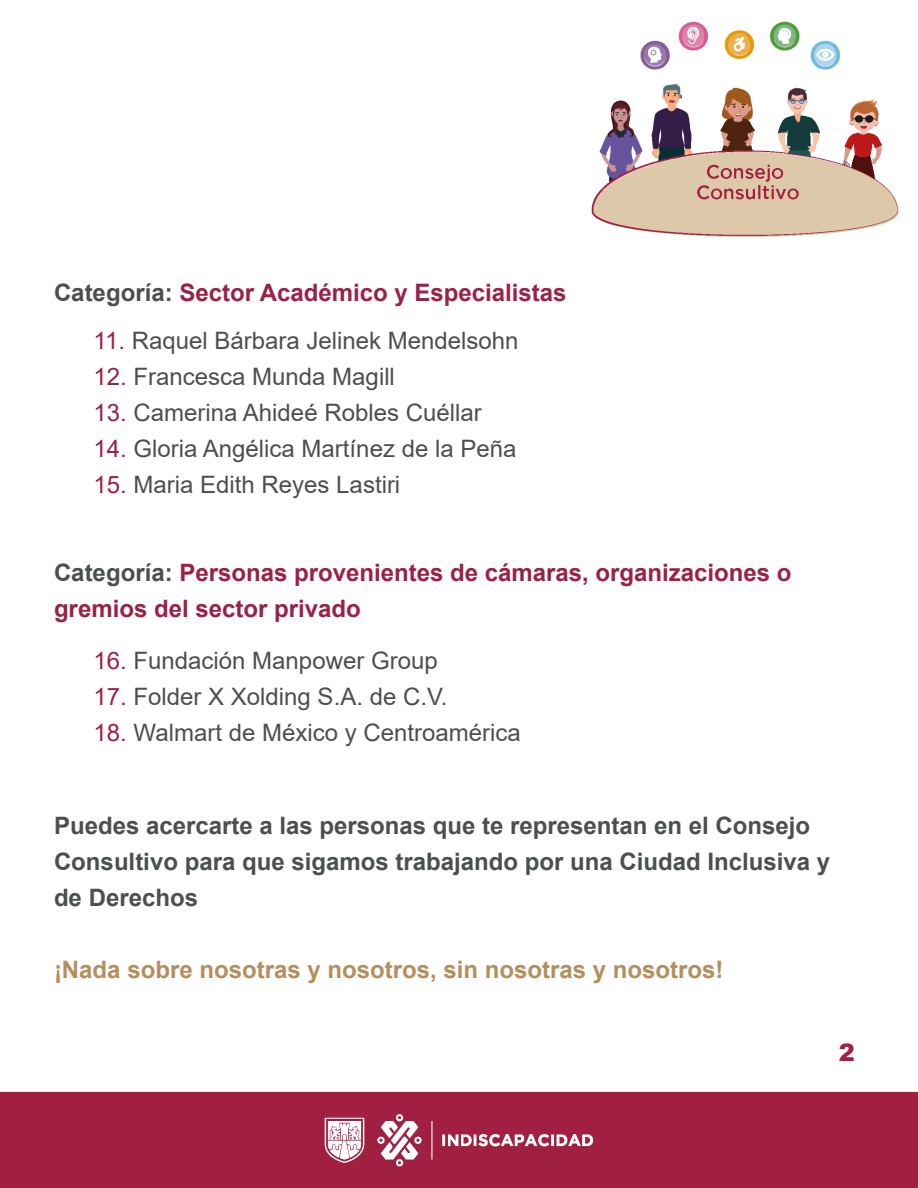
<style>
.page{position:relative;width:918px;height:1188px;background:#fff}
.page>*{position:absolute;margin:0;border:0;box-sizing:border-box;transform-origin:0 0}
.t1{font:24px "Arial";color:#4c4f50}
.t2{font:700 24px/36px "Arial";color:#4c4f50}
.t3{font:700 24px/36px "Arial";color:#9c2146}
.t4{font:700 24px "Arial";color:#b48f5d}
.t5{font:900 24px "Arial";color:#a11f41}
.s1{color:#4c4f50}
.s2{color:#9c2146}
</style>
<div class="page">
<img style="left:591px;top:21px;width:308px;height:216px">
<div style="left:0;top:1091px;width:918px;height:97px;background:#a11f41"></div>
<h2 class="t3" style="left:54px;top:275px;width:514px"><span class="s1">Categoría:</span> Sector Académico y Especialistas</h2>
<p class="t1" style="left:94px;top:324px;width:427px"><span class="s2">11.</span> Raquel Bárbara Jelinek Mendelsohn</p>
<p class="t1" style="left:94px;top:360px;width:303px"><span class="s2">12.</span> Francesca Munda Magill</p>
<p class="t1" style="left:94px;top:396px;width:390px"><span class="s2">13.</span> Camerina Ahideé Robles Cuéllar</p>
<p class="t1" style="left:94px;top:432px;width:424px"><span class="s2">14.</span> Gloria Angélica Martínez de la Peña</p>
<p class="t1" style="left:94px;top:468px;width:308px"><span class="s2">15.</span> Maria Edith Reyes Lastiri</p>
<h2 class="t3" style="left:54px;top:555px;width:739px"><span class="s1">Categoría:</span> Personas provenientes de cámaras, organizaciones o gremios del sector privado</h2>
<p class="t1" style="left:94px;top:644px;width:346px"><span class="s2">16.</span> Fundación Manpower Group</p>
<p class="t1" style="left:94px;top:680px;width:355px"><span class="s2">17.</span> Folder X Xolding S.A. de C.V.</p>
<p class="t1" style="left:94px;top:716px;width:429px"><span class="s2">18.</span> Walmart de México y Centroamérica</p>
<p class="t2" style="left:54px;top:808px;width:778px">Puedes acercarte a las personas que te representan en el Consejo<br>Consultivo para que sigamos trabajando por una Ciudad Inclusiva y de Derechos</p>
<p class="t4" style="left:54px;top:953px;width:671px">¡Nada sobre nosotras y nosotros, sin nosotras y nosotros!</p>
<p class="t5" style="left:839px;top:1035px;width:18px">2</p>
</div>
